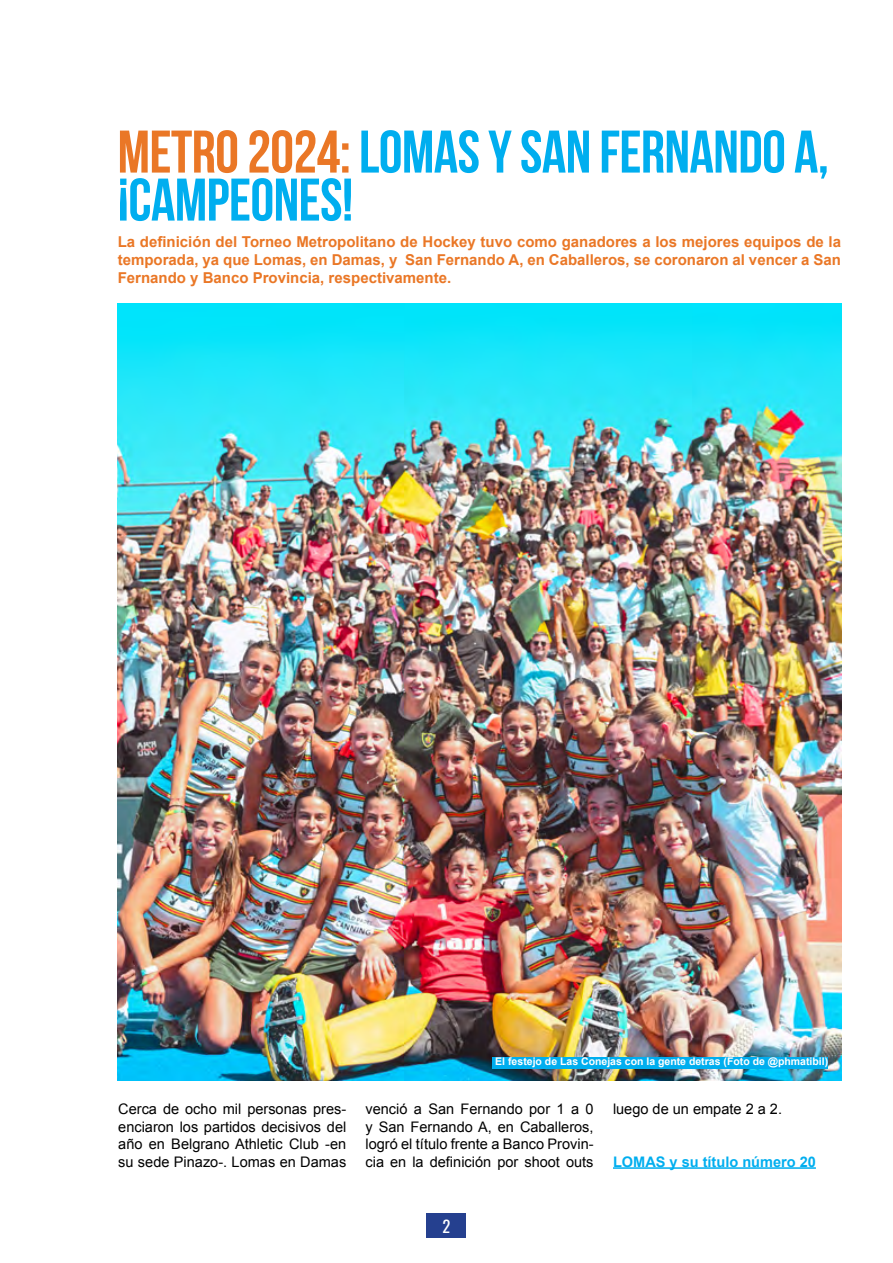
<style>
.page{position:relative;width:893px;height:1263px;background:#fff}
.page>*{position:absolute;margin:0;border:0;box-sizing:border-box;transform-origin:0 0}
.t1{font:700 60px/48px "Bebas Neue";letter-spacing:-.01em;color:#00aeef}
.t2{font:16.5px "Oswald";color:#fff}
.t3{font:700 15px/18px "Arial";color:#ea7726;text-align:justify}
.t4{font:14.55px/17.4px "Arial";color:#000;text-align:justify}
.t5{font:700 14.55px "Arial";color:#00aeef}
.t6{font:700 10.5px "Arial";color:#fff}
.s1{color:#ea7726}
</style>
<div class="page">
<div style="left:427px;top:1213px;width:39px;height:25px;background:#25408f"></div>
<img style="left:118px;top:304px;width:723px;height:776px">
<hr style="left:613px;top:1167px;width:203px;height:2px;background:#00aeef">
<div style="left:492px;top:1057px;width:336px;height:12px;background:#00aeef"></div>
<h1 class="t1" style="left:118px;top:127px;width:713px"><span class="s1">METRO 2024:</span> LOMAS Y SAN FERNANDO A, ¡CAMPEONES!</h1>
<p class="t3" style="left:118px;top:233px;width:725px">La definición del Torneo Metropolitano de Hockey tuvo como ganadores a los mejores equipos de la temporada, ya que Lomas, en Damas, y San Fernando A, en Caballeros, se coronaron al vencer a San Fernando y Banco Provincia, respectivamente.</p>
<p class="t6" style="left:495px;top:1054px;width:334px">El festejo de Las Conejas con la gente detras (Foto de @phmatibil)</p>
<p class="t4" style="left:118px;top:1100px;width:230px">Cerca de ocho mil personas pres&shy;enciaron los partidos decisivos del año en Belgrano Athletic Club -en su sede Pinazo-. Lomas en Damas</p>
<p class="t4" style="left:365px;top:1100px;width:230px">venció a San Fernando por 1 a 0 y San Fernando A, en Caballeros, logró el título frente a Banco Provin&shy;cia en la definición por shoot outs</p>
<p class="t4" style="left:613px;top:1100px;width:171px">luego de un empate 2 a 2.</p>
<p class="t5" style="left:613px;top:1152px;width:204px">LOMAS y su título número 20</p>
<p class="t2" style="left:443px;top:1211px;width:9px">2</p>
</div>
